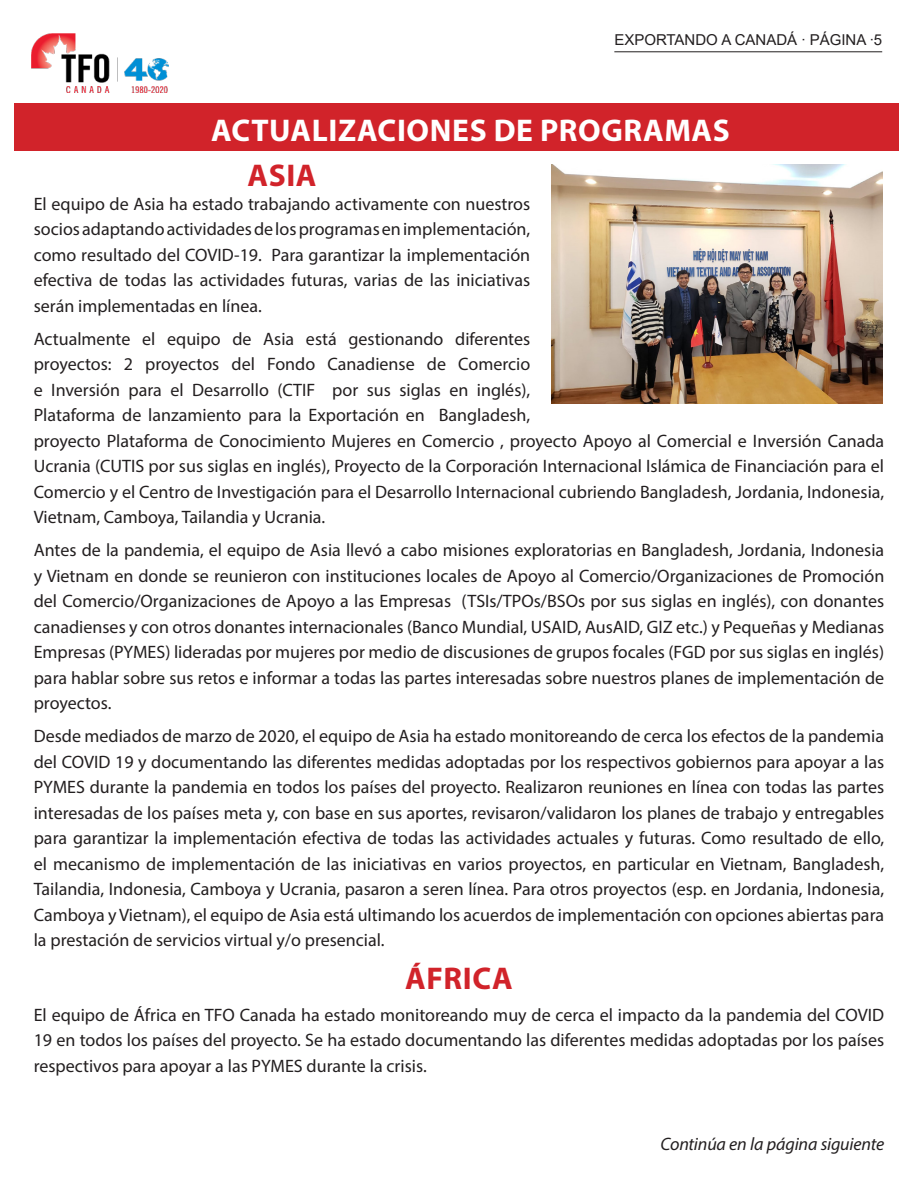
<style>
.page{position:relative;width:918px;height:1188px;background:#fff}
.page>*{position:absolute;margin:0;border:0;box-sizing:border-box;transform-origin:0 0}
.Issue_Tittle{font:700 31.5px "Myriad Pro";letter-spacing:.02em;color:#fff}
.Issue_Tittle-2{font:700 31.5px "Myriad Pro";letter-spacing:.02em;color:#d1232a}
.t1{font:18px/25.5px "Myriad Pro";color:#231f20;text-align:justify}
.Subs-snapshot{font:italic 18px "Myriad Pro";letter-spacing:-.01em;color:#231f20}
.Top_Month_Issue{font:15px "Arial";color:#231f20}
</style>
<div class="page">
<div style="left:15px;top:104px;width:884px;height:47px;background:#d1232a"></div>
<hr style="left:614px;top:51px;width:268px;height:1px;background:#231f20">
<img style="left:552px;top:164px;width:330px;height:240px">
<img style="left:32px;top:34px;width:136px;height:58px">
<p class="Top_Month_Issue" style="left:614px;top:29px;width:269px">EXPORTANDO A CANADÁ ∙ PÁGINA ∙5</p>
<p class="Issue_Tittle" style="left:211px;top:110px;width:520px">ACTUALIZACIONES DE PROGRAMAS</p>
<p class="Issue_Tittle-2" style="left:247px;top:155px;width:71px">ASIA</p>
<p class="t1" style="left:34px;top:191px;width:498px">El equipo de Asia ha estado trabajando activamente con nuestros socios adaptando actividades de los programas en implementación, como resultado del COVID-19. Para garantizar la implementación efectiva de todas las actividades futuras, varias de las iniciativas serán implementadas en línea.</p>
<p class="t1" style="left:34px;top:326px;width:852px;text-align:left">Actualmente el equipo de Asia está gestionando diferentes<br>proyectos: 2 proyectos del Fondo Canadiense de Comercio<br>e Inversión para el Desarrollo (CTIF por sus siglas en inglés),<br>Plataforma de lanzamiento para la Exportación en Bangladesh,<br>proyecto Plataforma de Conocimiento Mujeres en Comercio , proyecto Apoyo al Comercial e Inversión Canada Ucrania (CUTIS por sus siglas en inglés), Proyecto de la Corporación Internacional Islámica de Financiación para el Comercio y el Centro de Investigación para el Desarrollo Internacional cubriendo Bangladesh, Jordania, Indonesia, Vietnam, Camboya, Tailandia y Ucrania.</p>
<p class="t1" style="left:34px;top:537px;width:852px">Antes de la pandemia, el equipo de Asia llevó a cabo misiones exploratorias en Bangladesh, Jordania, Indonesia y Vietnam en donde se reunieron con instituciones locales de Apoyo al Comercio/Organizaciones de Promoción del Comercio/Organizaciones de Apoyo a las Empresas (TSIs/TPOs/BSOs por sus siglas en inglés), con donantes canadienses y con otros donantes internacionales (Banco Mundial, USAID, AusAID, GIZ etc.) y Pequeñas y Medianas Empresas (PYMES) lideradas por mujeres por medio de discusiones de grupos focales (FGD por sus siglas en inglés) para hablar sobre sus retos e informar a todas las partes interesadas sobre nuestros planes de implementación de proyectos.</p>
<p class="t1" style="left:34px;top:723px;width:852px">Desde mediados de marzo de 2020, el equipo de Asia ha estado monitoreando de cerca los efectos de la pandemia del COVID 19 y documentando las diferentes medidas adoptadas por los respectivos gobiernos para apoyar a las PYMES durante la pandemia en todos los países del proyecto. Realizaron reuniones en línea con todas las partes interesadas de los países meta y, con base en sus aportes, revisaron/validaron los planes de trabajo y entregables para garantizar la implementación efectiva de todas las actividades actuales y futuras. Como resultado de ello, el mecanismo de implementación de las iniciativas en varios proyectos, en particular en Vietnam, Bangladesh, Tailandia, Indonesia, Camboya y Ucrania, pasaron a seren línea. Para otros proyectos (esp. en Jordania, Indonesia, Camboya y Vietnam), el equipo de Asia está ultimando los acuerdos de implementación con opciones abiertas para la prestación de servicios virtual y/o presencial.</p>
<p class="Issue_Tittle-2" style="left:405px;top:958px;width:109px">ÁFRICA</p>
<p class="t1" style="left:34px;top:1002px;width:852px">El equipo de África en TFO Canada ha estado monitoreando muy de cerca el impacto da la pandemia del COVID 19 en todos los países del proyecto. Se ha estado documentando las diferentes medidas adoptadas por los países respectivos para apoyar a las PYMES durante la crisis.</p>
<p class="Subs-snapshot" style="left:661px;top:1133px;width:225px">Continúa en la página siguiente</p>
</div>
